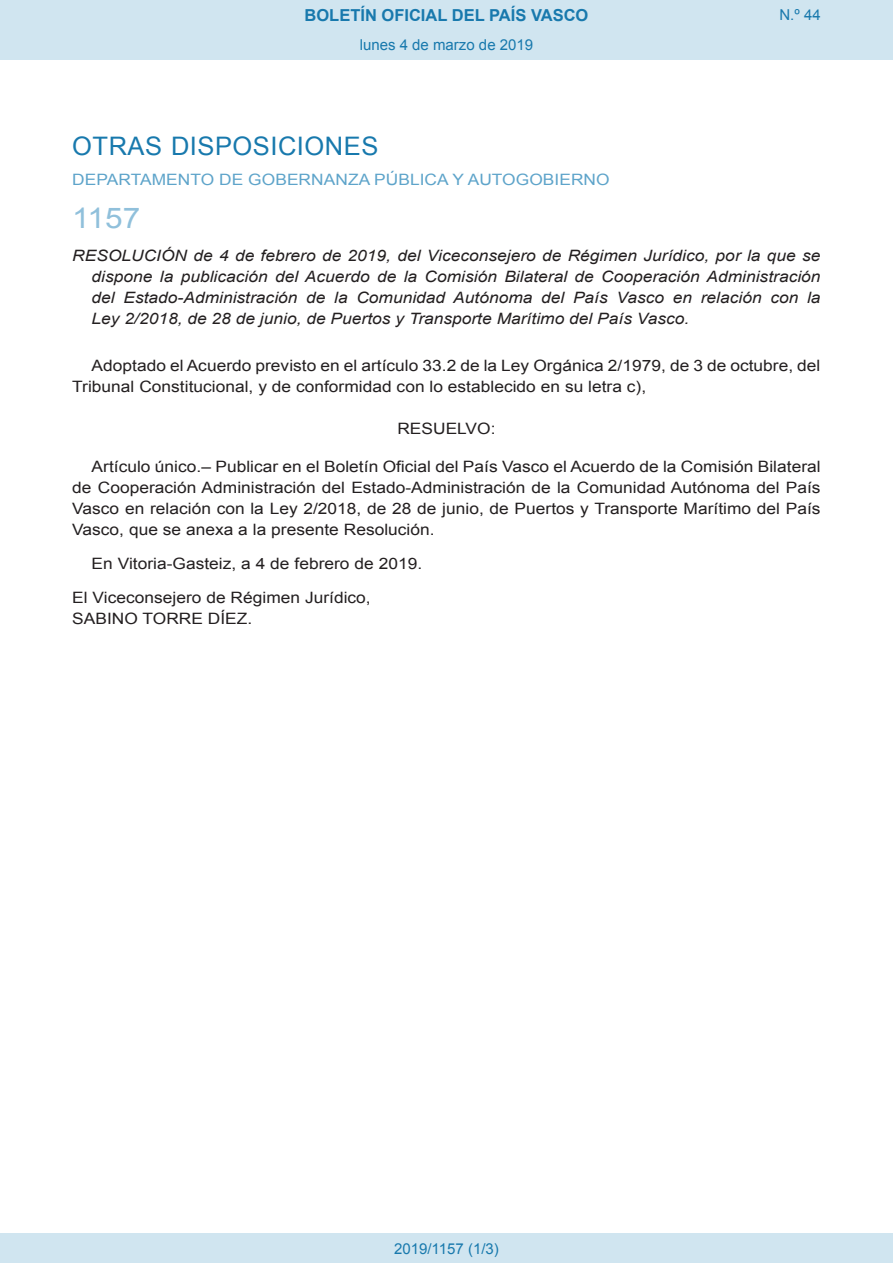
<style>
.page{position:relative;width:893px;height:1263px;background:#fff}
.page>*{position:absolute;margin:0;border:0;box-sizing:border-box;transform-origin:0 0}
.BOPVOrden{font:28.5px "Arial";color:#90c0db;scale:1.11 1}
.BOPVSeccion{font:25.5px "Arial";letter-spacing:.02em;color:#1879ad}
.t1{font:700 16.5px "Arial";color:#1879ad}
.BOPVDetalle{font:15.6px/21px "Arial";color:#231f20;scale:1.11 1}
.BOPVTitulo{font:italic 15.6px/21px "Arial";color:#231f20;text-align:justify;scale:1.11 1}
.BOPVOrganismo{font:15.6px "Arial";letter-spacing:.005em;color:#5ea4ca;scale:1.11 1}
.BOPVFirmaLugFec{font:15.6px "Arial";color:#231f20;scale:1.11 1}
.BOPVFirmaPuesto{font:15.6px "Arial";color:#231f20;scale:1.11 1}
.BOPVFirmaNombre{font:15.6px "Arial";color:#231f20;scale:1.11 1}
.BOPVClave{font:15.6px "Arial";color:#231f20;scale:1.11 1}
.Paginacion_Centro{font:15px "Arial";color:#1879ad}
</style>
<div class="page">
<div style="left:0;top:0;width:893px;height:60px;background:#d0e5f0"></div>
<div style="left:0;top:1233px;width:893px;height:30px;background:#d0e5f0"></div>
<p class="t1" style="left:305px;top:4px;width:285px">BOLETÍN OFICIAL DEL PAÍS VASCO</p>
<p class="Paginacion_Centro" style="left:360px;top:35px;width:175px">lunes 4 de marzo de 2019</p>
<p class="Paginacion_Centro" style="left:779px;top:5px;width:43px">N.º 44</p>
<p class="BOPVSeccion" style="left:72px;top:129px;width:308px">OTRAS DISPOSICIONES</p>
<p class="BOPVOrganismo" style="left:72px;top:169px;width:486px">DEPARTAMENTO DE GOBERNANZA PÚBLICA Y AUTOGOBIERNO</p>
<p class="BOPVOrden" style="left:72px;top:199px;width:63px">1157</p>
<p class="BOPVTitulo" style="left:92px;top:246px;width:658px;text-indent:-19px">RESOLUCIÓN de 4 de febrero de 2019, del Viceconsejero de Régimen Jurídico, por la que se dispone la publicación del Acuerdo de la Comisión Bilateral de Cooperación Administración del Estado-Administración de la Comunidad Autónoma del País Vasco en relación con la Ley 2/2018, de 28 de junio, de Puertos y Transporte Marítimo del País Vasco.</p>
<p class="BOPVDetalle" style="left:72px;top:355px;width:676px;text-indent:19px">Adoptado el Acuerdo previsto en el artículo 33.2 de la Ley Orgánica 2/1979, de 3 de octubre, del<br>Tribunal Constitucional, y de conformidad con lo establecido en su letra c),</p>
<p class="BOPVClave" style="left:397px;top:419px;width:90px">RESUELVO:</p>
<p class="BOPVDetalle" style="left:72px;top:456px;width:676px;text-align:justify;text-indent:19px">Artículo único.– Publicar en el Boletín Oficial del País Vasco el Acuerdo de la Comisión Bilateral de Cooperación Administración del Estado-Administración de la Comunidad Autónoma del País Vasco en relación con la Ley 2/2018, de 28 de junio, de Puertos y Transporte Marítimo del País Vasco, que se anexa a la presente Resolución.</p>
<p class="BOPVFirmaLugFec" style="left:92px;top:553px;width:299px">En Vitoria-Gasteiz, a 4 de febrero de 2019.</p>
<p class="BOPVFirmaPuesto" style="left:72px;top:587px;width:270px">El Viceconsejero de Régimen Jurídico,</p>
<p class="BOPVFirmaNombre" style="left:72px;top:608px;width:164px">SABINO TORRE DÍEZ.</p>
<p class="Paginacion_Centro" style="left:394px;top:1238px;width:106px">2019/1157 (1/3)</p>
</div>
